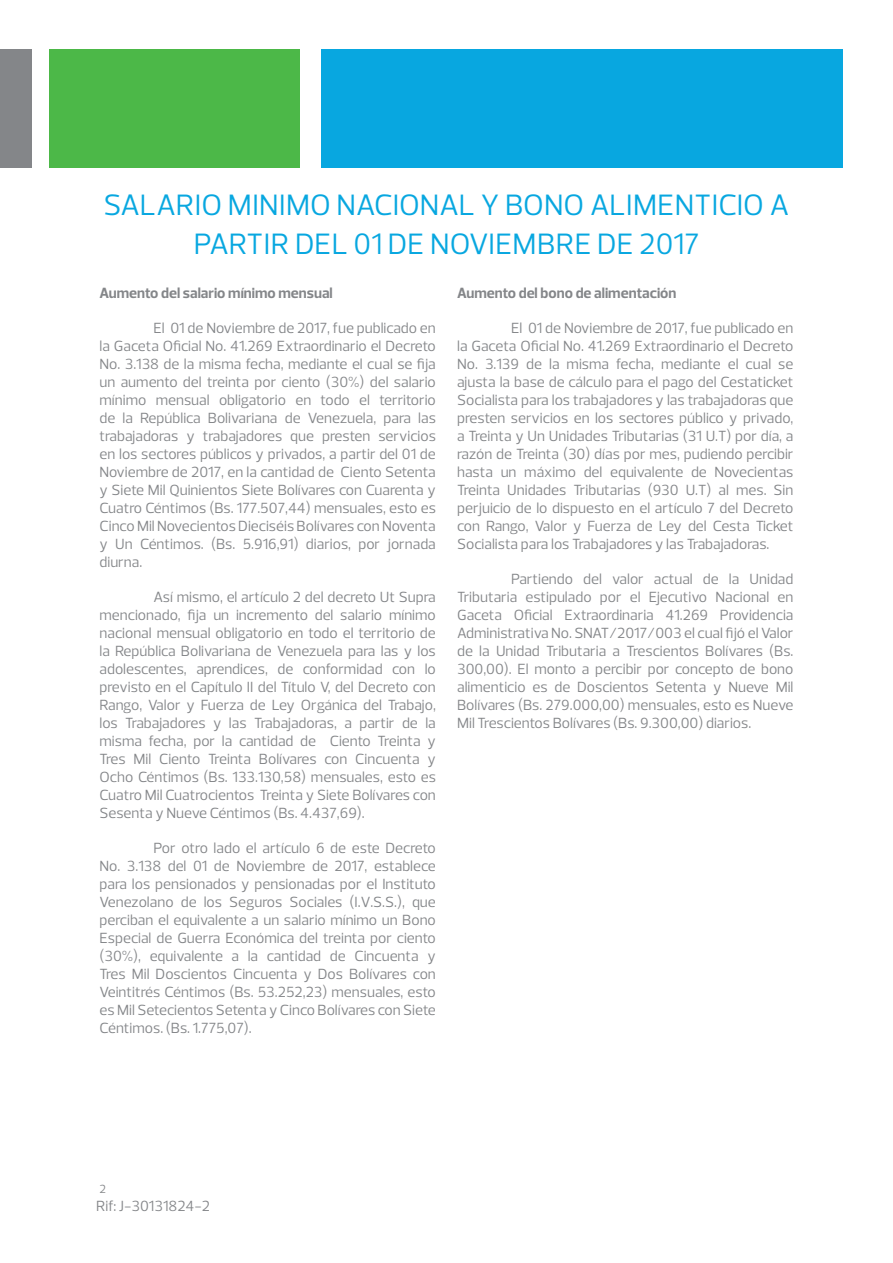
<style>
.page{position:relative;width:893px;height:1263px;background:#fff}
.page>*{position:absolute;margin:0;border:0;box-sizing:border-box;transform-origin:0 0}
.Heading{font:30px/39px "Prelo";color:#08a7e0;text-align:center}
.Body{font:15px/18px "Prelo";color:#848689;text-align:justify}
.Cover_description{font:15px/18px "Prelo";color:#848689;text-align:justify}
.Body-2{font:700 15px "Prelo";color:#848689}
.Cover_description-2{font:700 15px "Prelo";color:#848689}
.Power_of_being_under{font:15px "Prelo";color:#848689}
.Disclaimer{font:12px "Prelo";color:#848689}
</style>
<div class="page">
<div style="left:321px;top:50px;width:522px;height:118px;background:#08a7e0"></div>
<div style="left:50px;top:50px;width:250px;height:118px;background:#4cb848"></div>
<div style="left:0;top:50px;width:31px;height:118px;background:#848689"></div>
<p class="Heading" style="left:104px;top:185px;width:687px">SALARIO MINIMO NACIONAL Y BONO ALIMENTICIO A<br>PARTIR DEL 01 DE NOVIEMBRE DE 2017</p>
<p class="Body-2" style="left:99px;top:284px;width:235px">Aumento del salario mínimo mensual</p>
<p class="Body" style="left:99px;top:319px;width:338px;text-indent:54px">El 01 de Noviembre de 2017, fue publicado en la Gaceta Oficial No. 41.269 Extraordinario el Decreto No. 3.138 de la misma fecha, mediante el cual se fija un aumento del treinta por ciento (30%) del salario mínimo mensual obligatorio en todo el territorio de la República Bolivariana de Venezuela, para las trabajadoras y trabajadores que presten servicios en los sectores públicos y privados, a partir del 01 de Noviembre de 2017, en la cantidad de Ciento Setenta y Siete Mil Quinientos Siete Bolívares con Cuarenta y Cuatro Céntimos (Bs. 177.507,44) mensuales, esto es Cinco Mil Novecientos Dieciséis Bolívares con Noventa y Un Céntimos. (Bs. 5.916,91) diarios, por jornada diurna.</p>
<p class="Body" style="left:99px;top:588px;width:338px;text-indent:54px">Así mismo, el artículo 2 del decreto Ut Supra mencionado, fija un incremento del salario mínimo nacional mensual obligatorio en todo el territorio de la República Bolivariana de Venezuela para las y los adolescentes, aprendices, de conformidad con lo previsto en el Capítulo II del Título V, del Decreto con Rango, Valor y Fuerza de Ley Orgánica del Trabajo, los Trabajadores y las Trabajadoras, a partir de la misma fecha, por la cantidad de Ciento Treinta y Tres Mil Ciento Treinta Bolívares con Cincuenta y Ocho Céntimos (Bs. 133.130,58) mensuales, esto es Cuatro Mil Cuatrocientos Treinta y Siete Bolívares con Sesenta y Nueve Céntimos (Bs. 4.437,69).</p>
<p class="Body" style="left:99px;top:839px;width:338px;text-indent:54px">Por otro lado el artículo 6 de este Decreto No. 3.138 del 01 de Noviembre de 2017, establece para los pensionados y pensionadas por el Instituto Venezolano de los Seguros Sociales (I.V.S.S.), que perciban el equivalente a un salario mínimo un Bono Especial de Guerra Económica del treinta por ciento (30%), equivalente a la cantidad de Cincuenta y Tres Mil Doscientos Cincuenta y Dos Bolívares con Veintitrés Céntimos (Bs. 53.252,23) mensuales, esto es Mil Setecientos Setenta y Cinco Bolívares con Siete Céntimos. (Bs. 1.775,07).</p>
<p class="Cover_description-2" style="left:457px;top:284px;width:221px">Aumento del bono de alimentación</p>
<p class="Cover_description" style="left:457px;top:319px;width:338px;text-indent:54px">El 01 de Noviembre de 2017, fue publicado en la Gaceta Oficial No. 41.269 Extraordinario el Decreto No. 3.139 de la misma fecha, mediante el cual se ajusta la base de cálculo para el pago del Cestaticket Socialista para los trabajadores y las trabajadoras que presten servicios en los sectores público y privado, a Treinta y Un Unidades Tributarias (31 U.T) por día, a razón de Treinta (30) días por mes, pudiendo percibir hasta un máximo del equivalente de Novecientas Treinta Unidades Tributarias (930 U.T) al mes. Sin perjuicio de lo dispuesto en el artículo 7 del Decreto con Rango, Valor y Fuerza de Ley del Cesta Ticket Socialista para los Trabajadores y las Trabajadoras.</p>
<p class="Cover_description" style="left:457px;top:570px;width:338px;text-indent:54px">Partiendo del valor actual de la Unidad Tributaria estipulado por el Ejecutivo Nacional en Gaceta Oficial Extraordinaria 41.269 Providencia Administrativa No. SNAT/2017/003 el cual fijó el Valor de la Unidad Tributaria a Trescientos Bolívares (Bs.<br>300,00). El monto a percibir por concepto de bono alimenticio es de Doscientos Setenta y Nueve Mil Bolívares (Bs. 279.000,00) mensuales, esto es Nueve Mil Trescientos Bolívares (Bs. 9.300,00) diarios.</p>
<p class="Disclaimer" style="left:99px;top:1181px;width:8px">2</p>
<p class="Power_of_being_under" style="left:96px;top:1197px;width:115px">Rif: J-30131824-2</p>
</div>
